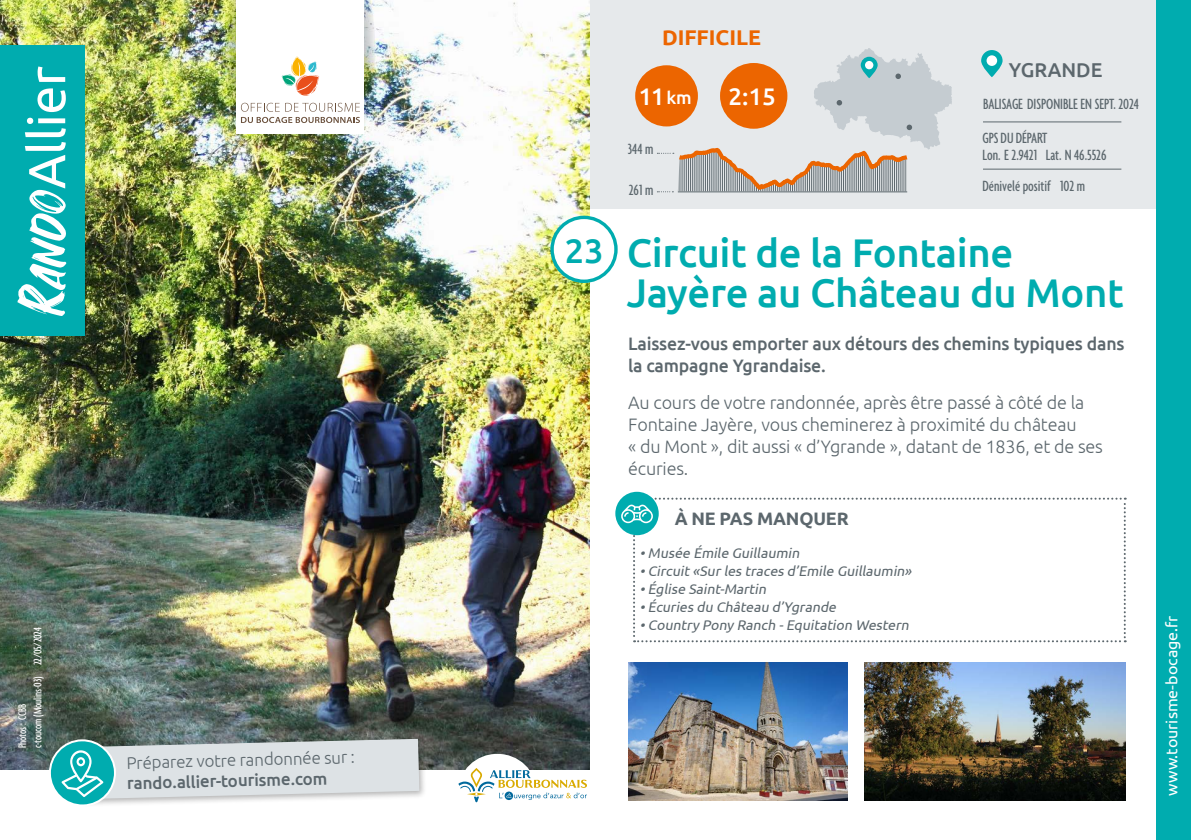
<style>
.page{position:relative;width:1191px;height:840px;background:#fff}
.page>*{position:absolute;margin:0;border:0;box-sizing:border-box;transform-origin:0 0}
.t1{font:52px "Ubuntu";letter-spacing:-.01em;color:#fff}
.t2{font:500 40px/40px "Ubuntu";letter-spacing:-.01em;color:#00acaf}
.t3{font:500 34px "Ubuntu";color:#00acaf}
.t4{font:500 24px "Ubuntu";color:#fff}
.t5{font:700 21.2px "Ubuntu";color:#ec6500}
.t6{font:500 20px "Ubuntu";color:#5c676d}
.t7{font:300 18px/22px "Ubuntu";letter-spacing:-.01em;color:#5c676d}
.t8{font:500 18px/22px "Ubuntu";letter-spacing:-.01em;color:#5c676d}
.t9{font:700 18px "Ubuntu";letter-spacing:-.01em;color:#5c676d}
.t10{font:300 17px "Ubuntu";color:#5c676d}
.t11{font:500 17px "Ubuntu";color:#5c676d}
.t12{font:500 extra-condensed 16px/16.2px "Agenda";color:#5c676d}
.t13{font:16px "Ubuntu";color:#fff}
.t14{font:italic 14px "Ubuntu";color:#5c676d}
.t15{font:500 extra-condensed 12px "Agenda";letter-spacing:-.01em;color:#fff}
.s1{font-family:"Fontania"}
.s2{font-size:18px}
</style>
<div class="page">
<div style="left:590px;top:0;width:567px;height:208px;background:#e6e9eb"></div>
<img style="left:0;top:0;width:590px;height:768px">
<img style="left:864px;top:662px;width:261px;height:138px">
<img style="left:628px;top:662px;width:219px;height:138px">
<div style="left:0;top:45px;width:84px;height:291px;background:#00acaf"></div>
<div style="left:76px;top:734px;width:351px;height:72px;background:#000;opacity:.3"></div>
<svg style="left:49px;top:739px;width:66px;height:66px"></svg>
<div style="left:48px;top:738px;width:68px;height:68px;border:2px solid #fff;border-radius:50%"></div>
<svg style="left:62px;top:738px;width:357px;height:60px;background:#bdd3d5"></svg>
<div style="left:552px;top:217px;width:64px;height:64px;background:#fff;border-radius:50%"></div>
<div style="left:550px;top:215px;width:67px;height:68px;border:3px solid #00acaf;border-radius:50%"></div>
<div style="left:635px;top:65px;width:63px;height:61px;background:#ec6500;border-radius:50%"></div>
<hr style="left:983px;top:121px;width:138px;height:1px;background:#5c676d">
<hr style="left:983px;top:169px;width:138px;height:1px;background:#5c676d">
<svg style="left:981px;top:50px;width:21px;height:27px"></svg>
<div style="left:986px;top:55px;width:11px;height:11px;background:#fff;border-radius:50%"></div>
<div style="left:1157px;top:0;width:34px;height:839px;background:#00acaf"></div>
<img style="left:224px;top:0;width:151px;height:134px">
<svg style="left:657px;top:48px;width:295px;height:145px"></svg>
<div style="left:458px;top:753px;width:78px;height:74px;background:#fff;border-radius:50%"></div>
<svg style="left:458px;top:767px;width:129px;height:35px"></svg>
<svg style="left:615px;top:491px;width:44px;height:44px"></svg>
<svg style="left:621px;top:497px;width:504px;height:145px"></svg>
<h1 class="t1" style="left:15px;top:315px;width:251px;rotate:-90deg"><span class="s1">Rando</span>Allier</h1>
<p class="t15" style="left:31px;top:664px;width:39px;rotate:-90deg">22/05/2024</p>
<p class="t15" style="left:31px;top:748px;width:73px;rotate:-90deg">c-toucom (Moulins-03)</p>
<p class="t15" style="left:16px;top:748px;width:46px;rotate:-90deg">Photos : CCBB</p>
<p class="t10" style="left:126px;top:751px;width:230px;rotate:-1deg">Préparez votre randonnée sur :</p>
<p class="t11" style="left:127px;top:771px;width:202px;rotate:-1deg">rando.allier-tourisme.com</p>
<h3 class="t3" style="left:565px;top:229px;width:40px">23</h3>
<p class="t5" style="left:662px;top:25px;width:100px">DIFFICILE</p>
<h3 class="t4" style="left:638px;top:81px;width:55px">11<span class="s2">km</span></h3>
<p class="t12" style="left:628px;top:141px;width:27px">344 m</p>
<p class="t12" style="left:629px;top:182px;width:26px">261 m</p>
<h3 class="t4" style="left:728px;top:81px;width:49px">2:15</h3>
<p class="t6" style="left:1009px;top:57px;width:95px">YGRANDE</p>
<p class="t12" style="left:983px;top:95px;width:157px">BALISAGE DISPONIBLE EN SEPT. 2024</p>
<p class="t12" style="left:982px;top:130px;width:125px">GPS DU DÉPART<br>Lon. E 2.9421 Lat. N 46.5526</p>
<p class="t12" style="left:982px;top:177px;width:104px">Dénivelé positif 102 m</p>
<h2 class="t2" style="left:626px;top:231px;width:498px">Circuit de la Fontaine<br>Jayère au Château du Mont</h2>
<p class="t8" style="left:628px;top:332px;width:498px">Laissez-vous emporter aux détours des chemins typiques dans la campagne Ygrandaise.</p>
<p class="t7" style="left:628px;top:390px;width:476px">Au cours de votre randonnée, après être passé à côté de la Fontaine Jayère, vous cheminerez à proximité du château<br>« du Mont », dit aussi « d’Ygrande », datant de 1836, et de ses écuries.</p>
<p class="t9" style="left:675px;top:507px;width:175px">À NE PAS MANQUER</p>
<p class="t14" style="left:639px;top:544px;width:164px">•Musée Émile Guillaumin</p>
<p class="t14" style="left:639px;top:562px;width:276px">•Circuit «Sur les traces d’Emile Guillaumin»</p>
<p class="t14" style="left:639px;top:580px;width:131px">•Église Saint-Martin</p>
<p class="t14" style="left:639px;top:598px;width:201px">•Écuries du Château d’Ygrande</p>
<p class="t14" style="left:639px;top:616px;width:273px">•Country Pony Ranch -Equitation Western</p>
<p class="t13" style="left:1162px;top:795px;width:182px;rotate:-90deg">www.tourisme-bocage.fr</p>
</div>
